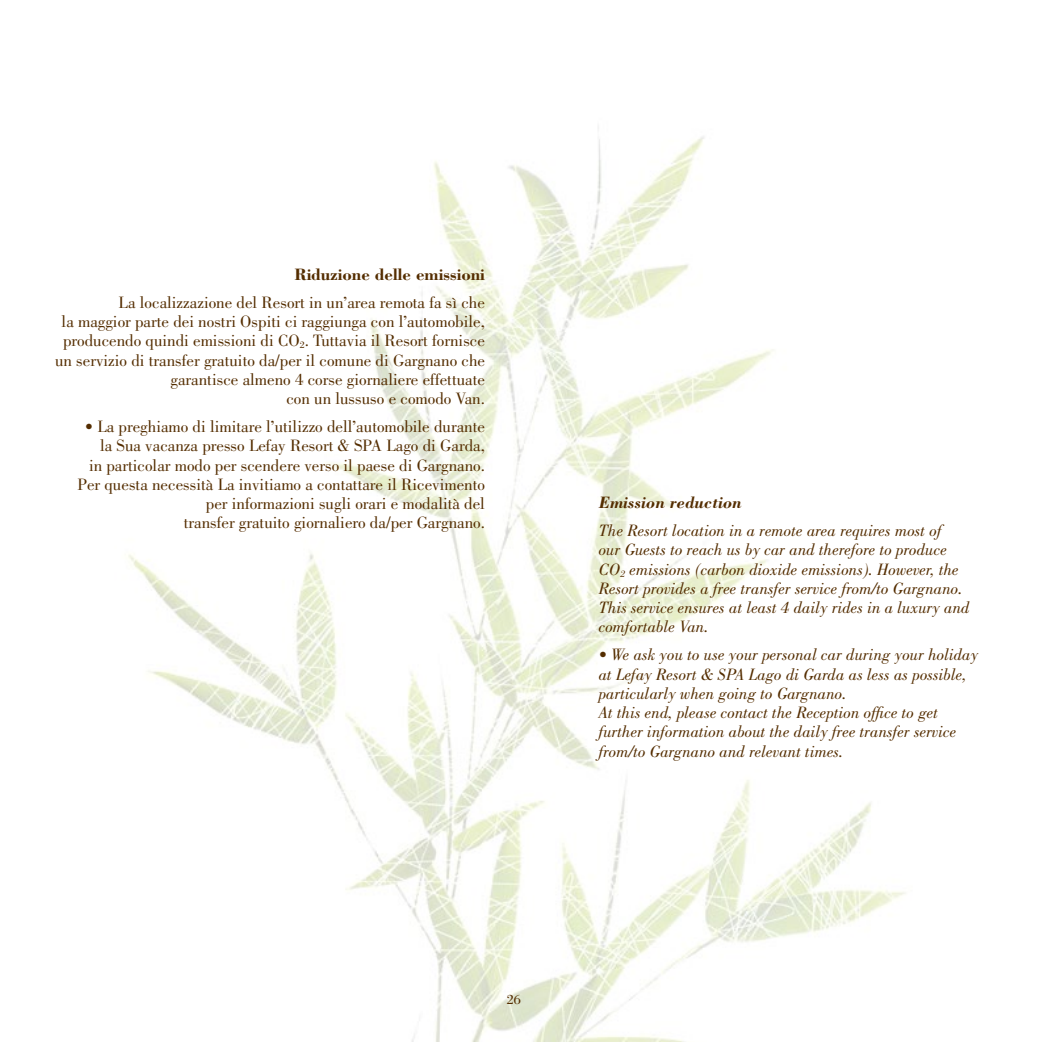
<style>
.page{position:relative;width:1042px;height:1042px;background:#fff}
.page>*{position:absolute;margin:0;border:0;box-sizing:border-box;transform-origin:0 0}
.t1{font:16.97px/19.2px "Bodoni Std";color:#542d00;text-align:right}
.t2{font:italic 16.97px/19.2px "Bodoni Std";color:#542d00}
.t3{font:700 16.97px "Bodoni Std";color:#542d00}
.t4{font:italic 700 16.97px "Bodoni Std";color:#542d00}
.t5{font:14px "Bodoni Std";color:#542d00}
</style>
<div class="page">
<img style="left:128px;top:127px;width:778px;height:915px">
<p class="t3" style="left:294px;top:264px;width:192px">Riduzione delle emissioni</p>
<p class="t1" style="left:55px;top:293px;width:431px">La localizzazione del Resort in un’area remota fa sì che<br>la maggior parte dei nostri Ospiti ci raggiunga con l’automobile, producendo quindi emissioni di CO<sub>2</sub>. Tuttavia il Resort fornisce un servizio di transfer gratuito da/per il comune di Gargnano che garantisce almeno 4 corse giornaliere effettuate<br>con un lussuso e comodo Van.</p>
<p class="t1" style="left:78px;top:417px;width:409px">• La preghiamo di limitare l’utilizzo dell’automobile durante la Sua vacanza presso Lefay Resort &amp; SPA Lago di Garda,<br>in particolar modo per scendere verso il paese di Gargnano.<br>Per questa necessità La invitiamo a contattare il Ricevimento per informazioni sugli orari e modalità del<br>transfer gratuito giornaliero da/per Gargnano.</p>
<p class="t4" style="left:599px;top:492px;width:144px">Emission reduction</p>
<p class="t2" style="left:599px;top:521px;width:372px">The Resort location in a remote area requires most of<br>our Guests to reach us by car and therefore to produce CO<sub>2</sub> emissions (carbon dioxide emissions). However, the Resort provides a free transfer service from/to Gargnano.<br>This service ensures at least 4 daily rides in a luxury and comfortable Van.</p>
<p class="t2" style="left:599px;top:645px;width:381px">• We ask you to use your personal car during your holiday at Lefay Resort &amp; SPA Lago di Garda as less as possible, particularly when going to Gargnano.<br>At this end, please contact the Reception office to get further information about the daily free transfer service from/to Gargnano and relevant times.</p>
<p class="t5" style="left:507px;top:992px;width:15px">26</p>
</div>
